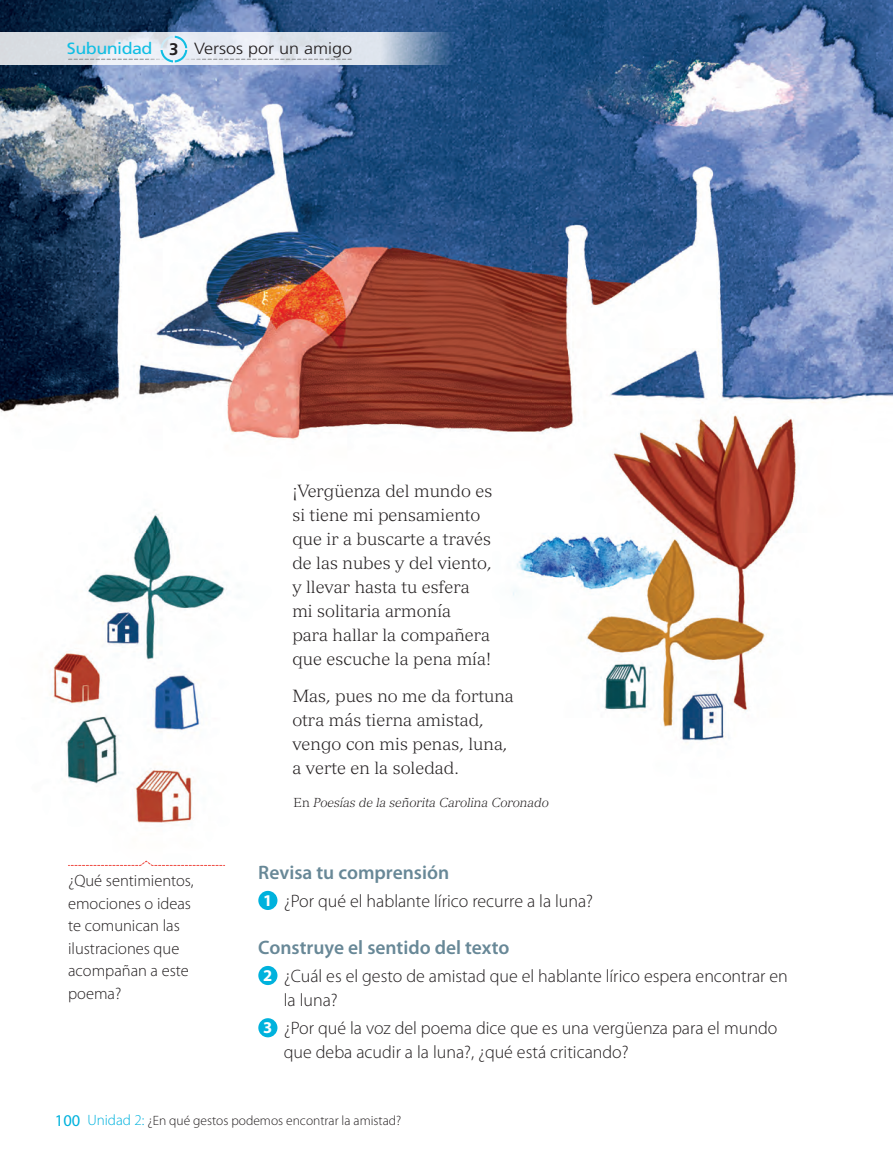
<style>
.page{position:relative;width:893px;height:1170px;background:#fff}
.page>*{position:absolute;margin:0;border:0;box-sizing:border-box;transform-origin:0 0}
.t1{font:600 19.5px "Myriad Pro";color:#688897}
.t2{font:300 18px/24px "Myriad Pro";color:#231f20}
.t3{font:300 17.25px/24px "Versailles LT Std";color:#231f20}
.t4{font:300 16.5px/22.5px "Myriad Pro";color:#231f20}
.t5{font:16.5px "Myriad Pro";color:#00b2dd}
.t6{font:300 16.2px "Frutiger LT Std";color:#231f20;scale:1.11 1}
.t7{font:300 13.5px "Myriad Pro";color:#231f20}
.t8{font:italic 300 12.75px "Versailles LT Std";color:#231f20}
.s1{font-weight:400;color:#11bee3}
.s2{font-weight:700;font-size:16.8px}
.s3{font-style:normal}
.s4{font-weight:700;font-size:16.5px;color:#fff}
.s5{font-size:15px;color:#00b2dd}
</style>
<div class="page">
<img style="left:0;top:0;width:893px;height:896px">
<div style="left:258px;top:890px;width:19px;height:19px;background:#00b2dd;border-radius:50%"></div>
<div style="left:258px;top:965px;width:19px;height:19px;background:#00b2dd;border-radius:50%"></div>
<div style="left:258px;top:1018px;width:19px;height:19px;background:#00b2dd;border-radius:50%"></div>
<svg style="left:0;top:32px;width:462px;height:33px;background:#bac7d6"></svg>
<svg style="left:68px;top:860px;width:157px;height:6px"></svg>
<svg style="left:69px;top:36px;width:282px;height:26px;background:#dee5ed"></svg>
<p class="t6" style="left:67px;top:39px;width:258px"><span class="s1">Subunidad</span> <span class="s2">3</span> Versos por un amigo</p>
<p class="t4" style="left:68px;top:869px;width:127px">¿Qué sentimientos, emociones o ideas te comunican las ilustraciones que acompañan a este poema?</p>
<p class="t3" style="left:292px;top:479px;width:202px">¡Vergüenza del mundo es si tiene mi pensamiento que ir a buscarte a través de las nubes y del viento, y llevar hasta tu esfera mi solitaria armonía<br>para hallar la compañera que escuche la pena mía!</p>
<p class="t3" style="left:292px;top:684px;width:223px">Mas, pues no me da fortuna otra más tierna amistad, vengo con mis penas, luna, a verte en la soledad.</p>
<p class="t8" style="left:294px;top:794px;width:257px"><span class="s3">En</span> Poesías de la señorita Carolina Coronado</p>
<p class="t1" style="left:258px;top:861px;width:192px">Revisa tu comprensión</p>
<p class="t2" style="left:263px;top:889px;width:331px"><span class="s4">1</span> ¿Por qué el hablante lírico recurre a la luna?</p>
<p class="t1" style="left:258px;top:936px;width:253px">Construye el sentido del texto</p>
<p class="t2" style="left:284px;top:964px;width:506px;text-indent:-21px"><span class="s4">2</span> ¿Cuál es el gesto de amistad que el hablante lírico espera encontrar en la luna?</p>
<p class="t2" style="left:284px;top:1016px;width:495px;text-indent:-21px"><span class="s4">3</span> ¿Por qué la voz del poema dice que es una vergüenza para el mundo que deba acudir a la luna?, ¿qué está criticando?</p>
<p class="t5" style="left:55px;top:1111px;width:27px">100</p>
<p class="t7" style="left:87px;top:1113px;width:315px"><span class="s5">Unidad 2:</span> ¿En qué gestos podemos encontrar la amistad?</p>
</div>
